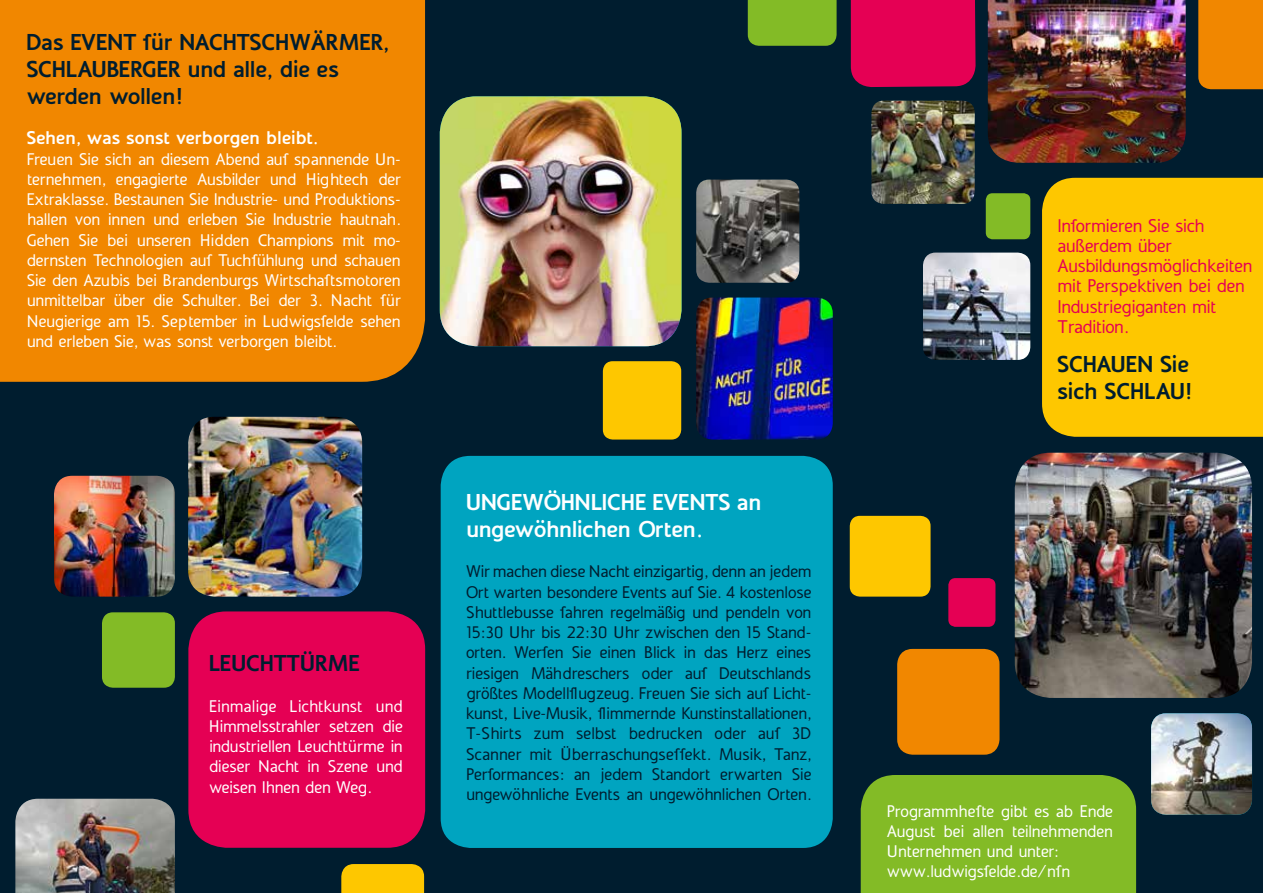
<style>
.page{position:relative;width:1263px;height:893px;background:#001d2f}
.page>*{position:absolute;margin:0;border:0;box-sizing:border-box;transform-origin:0 0}
.t1{font:900 22.5px/27px "Solo Sans";letter-spacing:.025em;color:#001d2f}
.t2{font:900 22.5px/27px "Solo Sans";letter-spacing:.02em;color:#fff}
.t3{font:500 18px/20.2px "Solo Sans";letter-spacing:-.01em;color:#e50054}
.t4{font:900 18px "Solo Sans";letter-spacing:.03em;color:#fff}
.t5{font:500 16.5px/20.2px "Solo Sans";letter-spacing:-.01em;color:#fff;text-align:justify}
.t6{font:500 16.5px/20.2px "Solo Sans";letter-spacing:-.015em;color:#001d2f;text-align:justify}
</style>
<div class="page">
<img style="left:1015px;top:453px;width:237px;height:245px">
<div style="left:897px;top:649px;width:102px;height:106px;background:#f18700;border-radius:15px"></div>
<div style="left:441px;top:456px;width:392px;height:392px;background:#00a4c0;border-radius:30px"></div>
<img style="left:988px;top:0;width:198px;height:163px">
<div style="left:1042px;top:178px;width:221px;height:259px;background:#fec700"></div>
<img style="left:696px;top:298px;width:137px;height:142px">
<div style="left:861px;top:775px;width:275px;height:118px;background:#83bb26"></div>
<div style="left:0;top:0;width:425px;height:382px;background:#f18700"></div>
<div style="left:986px;top:193px;width:44px;height:46px;background:#83bb26;border-radius:7px"></div>
<img style="left:923px;top:253px;width:107px;height:107px">
<img style="left:871px;top:101px;width:104px;height:103px">
<img style="left:440px;top:96px;width:241px;height:250px">
<div style="left:1198px;top:0;width:65px;height:89px;background:#f18700"></div>
<div style="left:603px;top:361px;width:78px;height:79px;background:#fec700;border-radius:10px"></div>
<div style="left:850px;top:516px;width:80px;height:81px;background:#fec700;border-radius:10px"></div>
<img style="left:696px;top:180px;width:103px;height:103px">
<div style="left:948px;top:578px;width:47px;height:49px;background:#e50054;border-radius:7px"></div>
<div style="left:748px;top:0;width:88px;height:46px;background:#83bb26"></div>
<div style="left:851px;top:0;width:125px;height:87px;background:#e50054"></div>
<img style="left:1151px;top:713px;width:101px;height:102px">
<div style="left:341px;top:864px;width:83px;height:29px;background:#fec700"></div>
<div style="left:188px;top:611px;width:237px;height:237px;background:#e50054;border-radius:38px"></div>
<img style="left:188px;top:417px;width:174px;height:180px">
<img style="left:54px;top:476px;width:121px;height:121px">
<div style="left:102px;top:612px;width:73px;height:76px;background:#83bb26;border-radius:11px"></div>
<img style="left:15px;top:799px;width:160px;height:94px">
<h1 class="t1" style="left:27px;top:29px;width:364px">Das EVENT für NACHTSCHWÄRMER,<br>SCHLAUBERGER und alle, die es werden wollen!</h1>
<p class="t4" style="left:27px;top:128px;width:292px">Sehen, was sonst verborgen bleibt.</p>
<p class="t5" style="left:27px;top:149px;width:375px">Freuen Sie sich an diesem Abend auf spannende Un&shy;ternehmen, engagierte Ausbilder und Hightech der Extraklasse. Bestaunen Sie Industrie- und Produktions&shy;hallen von innen und erleben Sie Industrie hautnah.<br>Gehen Sie bei unseren Hidden Champions mit mo&shy;dernsten Technologien auf Tuchfühlung und schauen Sie den Azubis bei Brandenburgs Wirtschaftsmotoren unmittelbar über die Schulter. Bei der 3. Nacht für Neugierige am 15. September in Ludwigsfelde sehen und erleben Sie, was sonst verborgen bleibt.</p>
<h1 class="t1" style="left:209px;top:650px;width:151px">LEUCHTTÜRME</h1>
<p class="t5" style="left:209px;top:696px;width:195px">Einmalige Lichtkunst und Himmelsstrahler setzen die industriellen Leuchttürme in dieser Nacht in Szene und weisen Ihnen den Weg.</p>
<h1 class="t2" style="left:466px;top:489px;width:297px">UNGEWÖHNLICHE EVENTS an ungewöhnlichen Orten.</h1>
<p class="t6" style="left:466px;top:561px;width:347px">Wir machen diese Nacht einzigartig, denn an jedem Ort warten besondere Events auf Sie. 4 kostenlose Shuttlebusse fahren regelmäßig und pendeln von 15:30 Uhr bis 22:30 Uhr zwischen den 15 Stand&shy;orten. Werfen Sie einen Blick in das Herz eines riesigen Mähdreschers oder auf Deutschlands größtes Modellflugzeug. Freuen Sie sich auf Licht&shy;kunst, Live-Musik, flimmernde Kunstinstallationen, T-Shirts zum selbst bedrucken oder auf 3D Scanner mit Überraschungseffekt. Musik, Tanz, Performances: an jedem Standort erwarten Sie ungewöhnliche Events an ungewöhnlichen Orten.</p>
<p class="t3" style="left:1058px;top:215px;width:196px">Informieren Sie sich außerdem über<br>Ausbildungsmöglichkeiten mit Perspektiven bei den<br>Industriegiganten mit<br>Tradition.</p>
<h1 class="t1" style="left:1058px;top:351px;width:135px">SCHAUEN Sie sich SCHLAU!</h1>
<p class="t5" style="left:887px;top:801px;width:227px;text-align:left">Programmhefte gibt es ab Ende<br>August bei allen teilnehmenden<br>Unternehmen und unter: www.ludwigsfelde.de/nfn</p>
</div>
